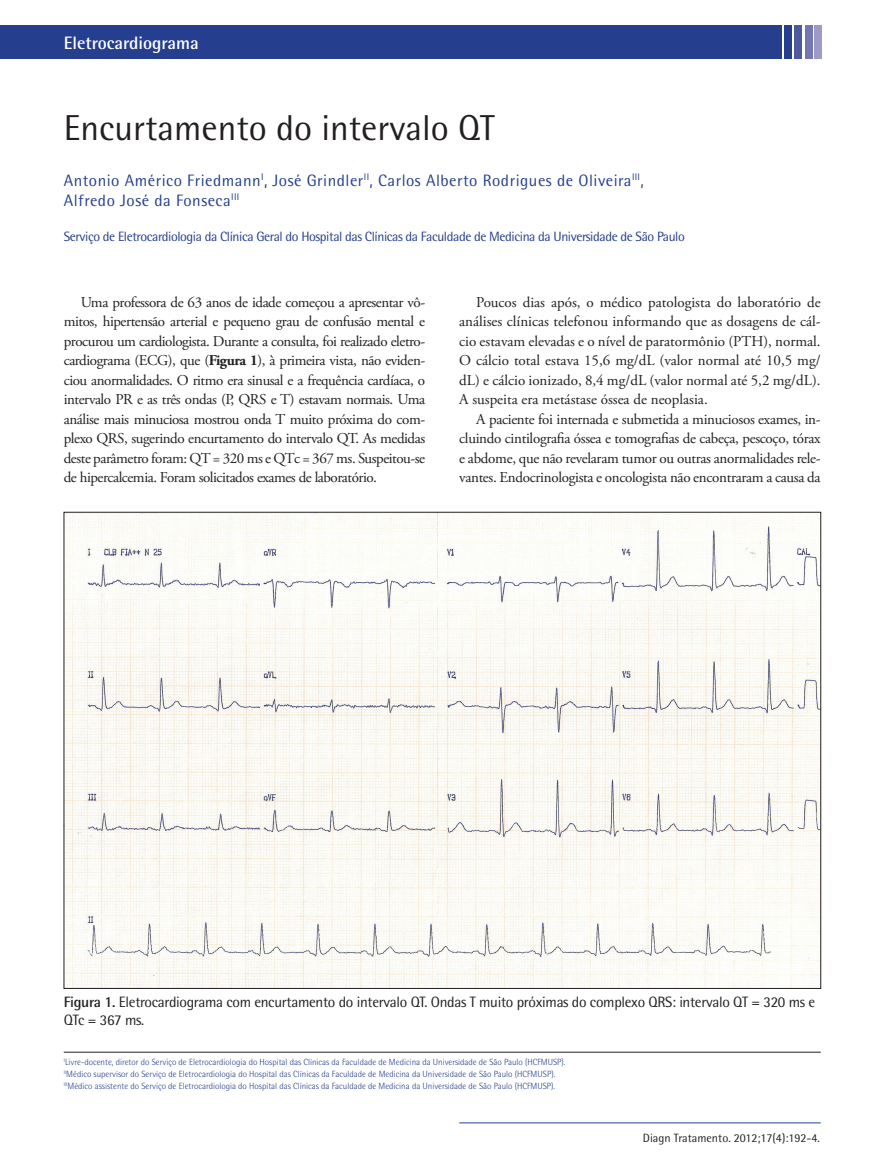
<style>
.page{position:relative;width:893px;height:1170px;background:#fff}
.page>*{position:absolute;margin:0;border:0;box-sizing:border-box;transform-origin:0 0}
.z01_0_titulo{font:36px "Rotis Semi Sans Std";color:#231f20}
.z09_0_secao{font:700 18px "Rotis Semi Sans Std";color:#fff}
.z02_0_autores{font:16.5px/19.8px "Rotis Semi Sans Std";letter-spacing:.03em;color:#253f8e}
.z05_0_texto_txt{font:15px/19.5px "Adobe Garamond Pro";letter-spacing:-.02em;color:#231f20;text-align:justify}
.z07_0_tabela-img_tit{font:15px/18px "Rotis Semi Sans Std";letter-spacing:-.02em;color:#231f20}
.z02_4_instituicao{font:13.5px "Rotis Semi Sans Std";letter-spacing:-.03em;color:#253f8e}
.t1{font:12px "Rotis Semi Sans Std";color:#231f20}
.z02_3_autores_titula{font:300 9px "Rotis Semi Sans Std";color:#253f8e}
.z02_2_autores_titula{font:300 9px "Rotis Semi Sans Std";color:#253f8e}
.s1{font-weight:700}
</style>
<div class="page">
<hr style="left:459px;top:1122px;width:362px;height:1px;background:#253f8e">
<hr style="left:64px;top:1051px;width:757px;height:1px;background:#231f20">
<img style="left:66px;top:514px;width:753px;height:472px">
<div style="left:0;top:25px;width:781px;height:33px;background:#253f8e"></div>
<div style="left:785px;top:25px;width:7px;height:33px;background:#253f8e"></div>
<div style="left:795px;top:25px;width:7px;height:33px;background:#4d5a9e"></div>
<div style="left:805px;top:25px;width:7px;height:33px;background:#7477b0"></div>
<div style="left:815px;top:25px;width:7px;height:33px;background:#9b9bc6"></div>
<p class="z09_0_secao" style="left:64px;top:32px;width:137px">Eletrocardiograma</p>
<p class="z01_0_titulo" style="left:64px;top:107px;width:433px">Encurtamento do intervalo QT</p>
<p class="z02_0_autores" style="left:64px;top:170px;width:581px">Antonio Américo Friedmann<sup>I</sup>, José Grindler<sup>II</sup>, Carlos Alberto Rodrigues de Oliveira<sup>III</sup>,<br>Alfredo José da Fonseca<sup>III</sup></p>
<p class="z02_4_instituicao" style="left:64px;top:228px;width:623px">Serviço de Eletrocardiologia da Clínica Geral do Hospital das Clínicas da Faculdade de Medicina da Universidade de São Paulo</p>
<p class="z05_0_texto_txt" style="left:64px;top:293px;width:363px;text-indent:17px">Uma professora de 63 anos de idade começou a apresentar vô&shy;mitos, hipertensão arterial e pequeno grau de confusão mental e procurou um cardiologista. Durante a consulta, foi realizado eletro&shy;cardiograma (ECG), que (<span class="s1">Figura 1</span>), à primeira vista, não eviden&shy;ciou anormalidades. O ritmo era sinusal e a frequência cardíaca, o intervalo PR e as três ondas (P, QRS e T) estavam normais. Uma análise mais minuciosa mostrou onda T muito próxima do com&shy;plexo QRS, sugerindo encurtamento do intervalo QT. As medidas deste parâmetro foram: QT = 320 ms e QTc = 367 ms. Suspeitou-se de hipercalcemia. Foram solicitados exames de laboratório.</p>
<p class="z05_0_texto_txt" style="left:459px;top:293px;width:363px;text-indent:17px">Poucos dias após, o médico patologista do laboratório de análises clínicas telefonou informando que as dosagens de cál&shy;cio estavam elevadas e o nível de paratormônio (PTH), normal.<br>O cálcio total estava 15,6 mg/dL (valor normal até 10,5 mg/ dL) e cálcio ionizado, 8,4 mg/dL (valor normal até 5,2 mg/dL).<br>A suspeita era metástase óssea de neoplasia.</p>
<p class="z05_0_texto_txt" style="left:459px;top:410px;width:363px;text-indent:17px">A paciente foi internada e submetida a minuciosos exames, in&shy;cluindo cintilografia óssea e tomografias de cabeça, pescoço, tórax e abdome, que não revelaram tumor ou outras anormalidades rele&shy;vantes. Endocrinologista e oncologista não encontraram a causa da</p>
<p class="z07_0_tabela-img_tit" style="left:64px;top:992px;width:753px"><span class="s1">Figura 1.</span> Eletrocardiograma com encurtamento do intervalo QT. Ondas T muito próximas do complexo QRS: intervalo QT = 320 ms e<br>QTc = 367 ms.</p>
<p class="z02_2_autores_titula" style="left:64px;top:1056px;width:503px"><sup>I</sup>Livre-docente, diretor do Serviço de Eletrocardiologia do Hospital das Clínicas da Faculdade de Medicina da Universidade de São Paulo (HCFMUSP).</p>
<p class="z02_3_autores_titula" style="left:64px;top:1068px;width:493px"><sup>II</sup>Médico supervisor do Serviço de Eletrocardiologia do Hospital das Clínicas da Faculdade de Medicina da Universidade de São Paulo (HCFMUSP).</p>
<p class="z02_3_autores_titula" style="left:64px;top:1080px;width:493px"><sup>III</sup>Médico assistente do Serviço de Eletrocardiologia do Hospital das Clínicas da Faculdade de Medicina da Universidade de São Paulo (HCFMUSP).</p>
<p class="t1" style="left:643px;top:1131px;width:178px">Diagn Tratamento. 2012;17(4):192-4.</p>
</div>
